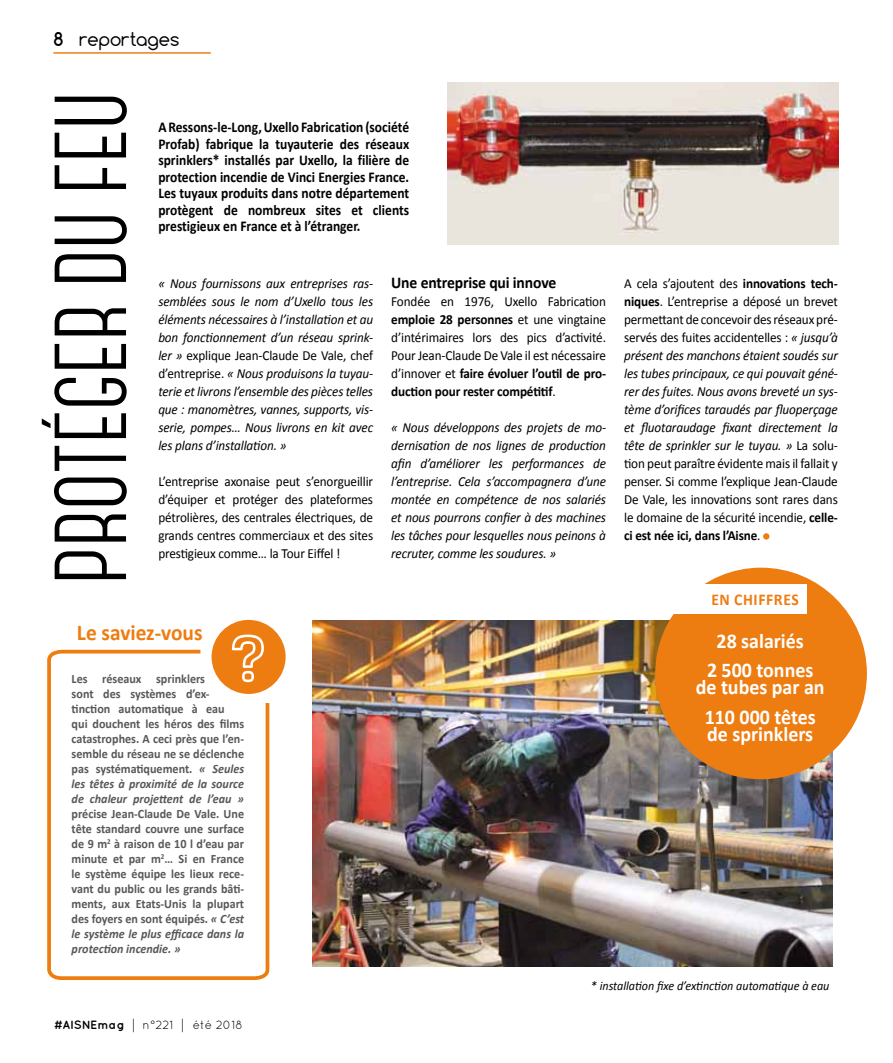
<style>
.page{position:relative;width:893px;height:1063px;background:#fff}
.page>*{position:absolute;margin:0;border:0;box-sizing:border-box;transform-origin:0 0}
.t1{font:700 102px "Canter";color:#000}
.t2{font:700 22.5px "Calibri";color:#ee7d11;scale:.95 1}
.t3{font:700 21px/29.7px "Calibri";color:#fff;text-align:center;scale:.95 1}
.t4{font:18px "Comfortaa";color:#000}
.t5{font:700 16.5px "Calibri";letter-spacing:-.01em;color:#000;scale:.95 1}
.t6{font:700 16.5px "Calibri";letter-spacing:.04em;color:#ee7d11;scale:.95 1}
.t7{font:700 15px/16.5px "Calibri";color:#000;text-align:justify;scale:.9 1}
.t8{font:13.8px/18px "Calibri";letter-spacing:-.01em;color:#000;text-align:justify;scale:.95 1}
.t9{font:italic 13.8px/18px "Calibri";letter-spacing:-.01em;color:#000;text-align:justify;scale:.95 1}
.t10{font:700 12.75px/15px "Calibri";color:#58585a;scale:.95 1}
.t11{font:italic 12.75px "Calibri";color:#000;scale:.95 1}
.t12{font:12px "Quicksand";color:#000}
.s1{font-weight:700}
.s2{font-style:normal}
.s3{font-style:italic}
.s4{font-family:"Gujarati"}
</style>
<div class="page">
<hr style="left:53px;top:52px;width:158px;height:2px;background:#ee7d11">
<svg style="left:47px;top:648px;width:223px;height:332px"></svg>
<div style="left:212px;top:620px;width:74px;height:74px;background:#ee7d11;border-radius:50%"></div>
<svg style="left:232px;top:635px;width:32px;height:47px"></svg>
<img style="left:313px;top:620px;width:519px;height:347px">
<img style="left:448px;top:83px;width:391px;height:161px">
<div style="left:655px;top:568px;width:212px;height:211px;background:#ee7d11;border-radius:50%"></div>
<div style="left:638px;top:584px;width:169px;height:30px;background:#fff"></div>
<div style="left:763px;top:533px;width:6px;height:7px;background:#ee7d11;border-radius:50%"></div>
<h3 class="t4" style="left:53px;top:28px;width:127px"><span class="s1">8</span> reportages</h3>
<h1 class="t1" style="left:41px;top:584px;width:495px;rotate:-90deg">Protéger du feu</h1>
<p class="t7" style="left:158px;top:119px;width:280px">A Ressons-le-Long, Uxello Fabrication (société Profab) fabrique la tuyauterie des réseaux sprinklers* installés par Uxello, la filière de protection incendie de Vinci Energies France.<br>Les tuyaux produits dans notre département protègent de nombreux sites et clients prestigieux en France et à l’étranger.</p>
<p class="t9" style="left:158px;top:274px;width:228px">« Nous fournissons aux entreprises ras&shy;semblées sous le nom d’Uxello tous les éléments nécessaires à l’installation et au bon fonctionnement d’un réseau sprink&shy;ler » <span class="s2">explique Jean-Claude De Vale, chef d’entreprise.</span> « Nous produisons la tuyau&shy;terie et livrons l’ensemble des pièces telles que : manomètres, vannes, supports, vis&shy;serie, pompes… Nous livrons en kit avec les plans d’installation. »</p>
<p class="t8" style="left:158px;top:472px;width:228px">L’entreprise axonaise peut s’enorgueillir d’équiper et protéger des plateformes pétrolières, des centrales électriques, de grands centres commerciaux et des sites prestigieux comme… la Tour Eiffel !</p>
<p class="t5" style="left:391px;top:272px;width:175px">une entreprise qui innove</p>
<p class="t8" style="left:391px;top:292px;width:228px">Fondée en 1976, Uxello Fabrication <span class="s1">emploie 28 personnes</span> et une vingtaine d’intérimaires lors des pics d’activité.<br>Pour Jean-Claude De Vale il est nécessaire d’innover et <span class="s1">faire évoluer l’outil de pro&shy;duction pour rester compétitif</span>.</p>
<p class="t9" style="left:391px;top:418px;width:228px">« Nous développons des projets de mo&shy;dernisation de nos lignes de production afin d’améliorer les performances de l’entreprise. Cela s’accompagnera d’une montée en compétence de nos salariés et nous pourrons confier à des machines les tâches pour lesquelles nous peinons à recruter, comme les soudures. »</p>
<h2 class="t2" style="left:77px;top:618px;width:134px">Le saviez-vous</h2>
<p class="t10" style="left:72px;top:672px;width:183px">Les réseaux sprinklers<br>sont des systèmes d’ex&shy;tinction automatique à eau<br>qui douchent les héros des films catastrophes. A ceci près que l’en&shy;semble du réseau ne se déclenche pas systématiquement. <span class="s3">« Seules les têtes à proximité de la source de chaleur projettent de l’eau »</span></p>
<p class="t10" style="left:72px;top:807px;width:183px;text-align:justify">précise Jean-Claude de vale. une tête standard couvre une surface de 9 m<sup>2</sup> à raison de 10 l d’eau par minute et par m<sup>2</sup>… Si en France le système équipe les lieux rece&shy;vant du public ou les grands bâti&shy;ments, aux etats-unis la plupart des foyers en sont équipés. <span class="s3">« C’est le système le plus efficace dans la protection incendie. »</span></p>
<p class="t8" style="left:624px;top:274px;width:227px">A cela s’ajoutent des <span class="s1">innovations tech&shy;niques</span>. L’entreprise a déposé un brevet permettant de concevoir des réseaux pré&shy;servés des fuites accidentelles : <span class="s3">« jusqu’à présent des manchons étaient soudés sur les tubes principaux, ce qui pouvait géné&shy;rer des fuites. Nous avons breveté un sys&shy;tème d’orifices taraudés par fluoperçage et fluotaraudage fixant directement la tête de sprinkler sur le tuyau. »</span> La solu&shy;tion peut paraître évidente mais il fallait y penser. Si comme l’explique Jean-Claude De Vale, les innovations sont rares dans le domaine de la sécurité incendie, <span class="s1">celle&shy;ci est née ici, dans l’Aisne</span>.</p>
<p class="t6" style="left:711px;top:589px;width:94px">en CHiFFreS</p>
<h3 class="t3" style="left:707px;top:626px;width:113px">28 salariés<br>2 500 tonnes</h3>
<h3 class="t3" style="left:696px;top:672px;width:137px">de tubes par an<br>110 000 têtes</h3>
<h3 class="t3" style="left:707px;top:719px;width:113px">de sprinklers</h3>
<p class="t12" style="left:54px;top:1018px;width:190px"><span class="s1">#AISNEMAG</span> <span class="s4">|</span> n°221 <span class="s4">|</span> été 2018</p>
<p class="t11" style="left:591px;top:977px;width:253px">* installation fixe d’extinction automatique à eau</p>
</div>
